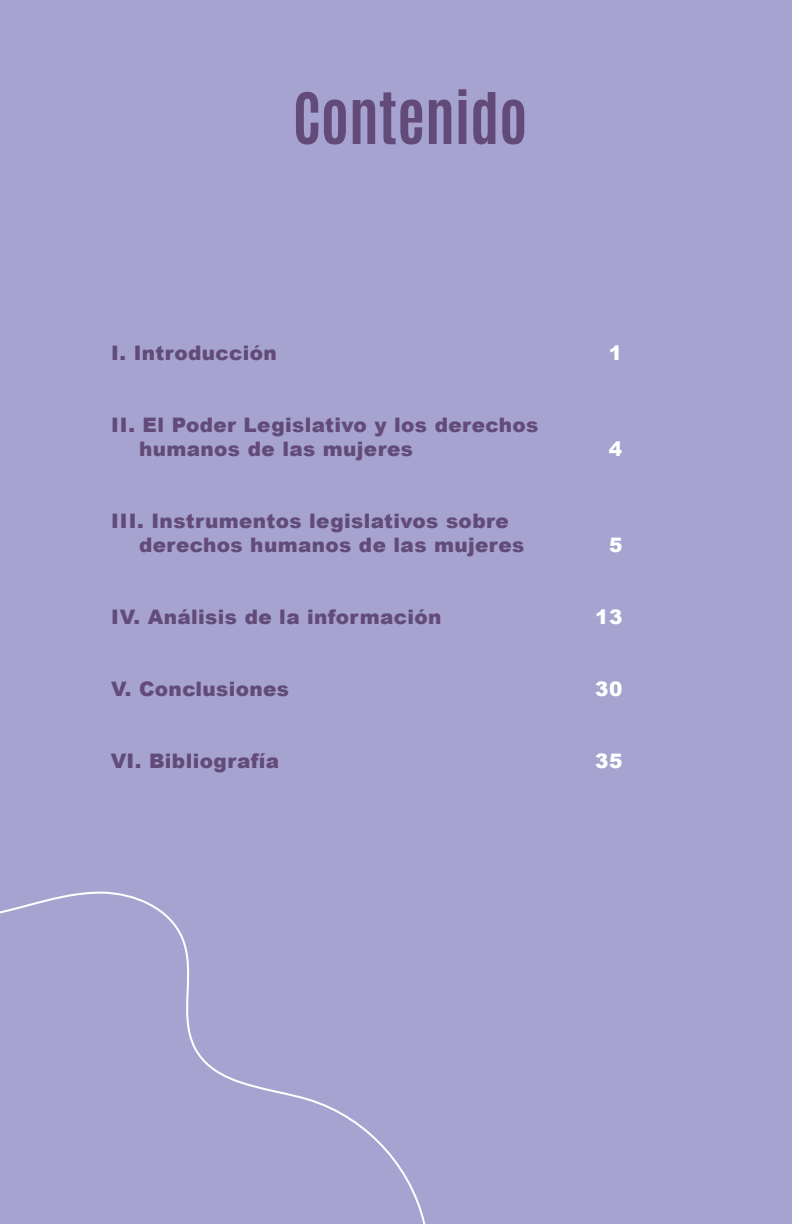
<style>
.page{position:relative;width:792px;height:1224px;background:#a6a3d0}
.page>*{position:absolute;margin:0;border:0;box-sizing:border-box;transform-origin:0 0}
.t1{font:700 60px "Antonio";letter-spacing:-.005em;color:#624b78}
.t2{font:900 20px/24px "Arial";letter-spacing:.02em;color:#624b78}
.t3{font:900 20px "Arial";color:#fff}
</style>
<div class="page">
<svg style="left:0;top:891px;width:426px;height:333px"></svg>
<h1 class="t1" style="left:293px;top:73px;width:236px">Contenido</h1>
<p class="t2" style="left:111px;top:340px;width:167px">I. Introducción</p>
<p class="t3" style="left:609px;top:338px;width:15px">1</p>
<p class="t2" style="left:139px;top:412px;width:401px;text-indent:-28px">II. El Poder Legislativo y los derechos humanos de las mujeres</p>
<p class="t2" style="left:139px;top:508px;width:387px;text-indent:-28px">III. Instrumentos legislativos sobre derechos humanos de las mujeres</p>
<p class="t3" style="left:609px;top:434px;width:15px">4</p>
<p class="t3" style="left:609px;top:530px;width:15px">5</p>
<p class="t2" style="left:111px;top:604px;width:332px">IV. Análisis de la información</p>
<p class="t3" style="left:595px;top:602px;width:29px">13</p>
<p class="t2" style="left:111px;top:676px;width:180px">V. Conclusiones</p>
<p class="t3" style="left:595px;top:674px;width:29px">30</p>
<p class="t2" style="left:111px;top:748px;width:170px">VI. Bibliografía</p>
<p class="t3" style="left:595px;top:746px;width:29px">35</p>
</div>
